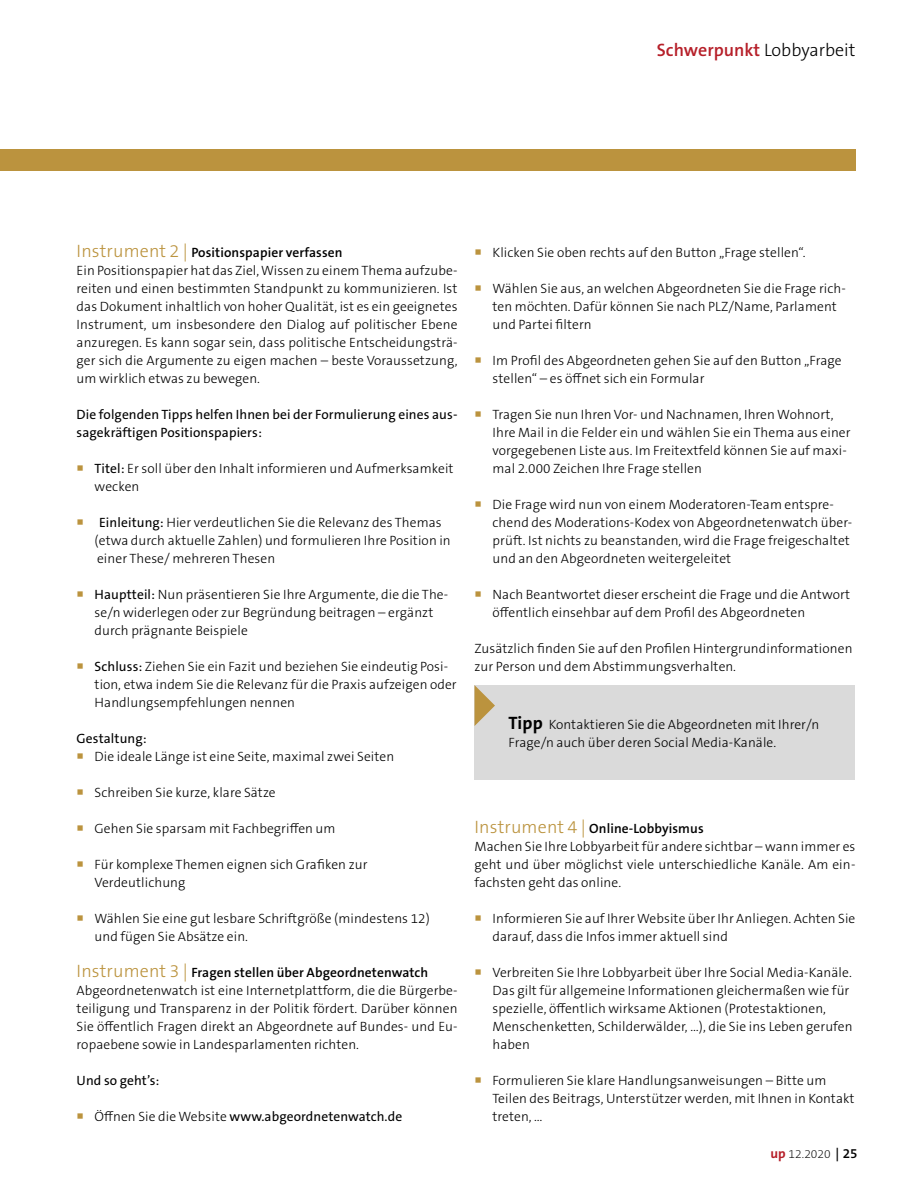
<style>
.page{position:relative;width:915px;height:1191px;background:#fff}
.page>*{position:absolute;margin:0;border:0;box-sizing:border-box;transform-origin:0 0}
.t1{font:600 18px "The Sans B W6";color:#b61f29}
.t2{font:300 13.5px/18px "The Sans B W3";letter-spacing:.01em;color:#000}
.t3{font:13.5px/18px "The Sans B W5 Plain";letter-spacing:.01em;color:#000}
.t4{font:600 13.5px "The Sans B W6";letter-spacing:.01em;color:#000}
.t5{font:200 12px "The Sans B W2";color:#000}
.s1{font-family:"The Sans B W3";font-weight:300;color:#000}
.s2{font-family:"The Sans B W3";font-weight:300;font-size:18px;color:#bb933e}
.s3{color:#bb933e}
.s4{font-family:"The Sans B W5 Plain";font-weight:400}
.s5{font-family:"The Sans B W3";font-weight:300}
.s6{font-family:"The Sans B W7";font-weight:700;font-size:18px}
.s7{font-family:"The Sans B W7";font-weight:700;font-size:13.5px;color:#b61f29}
.s8{font-family:"The Sans B W6";font-weight:600;font-size:13.5px}
</style>
<div class="page">
<div style="left:0;top:149px;width:855px;height:21px;background:#bb933e"></div>
<div style="left:474px;top:685px;width:381px;height:94px;background:#dadada"></div>
<svg style="left:474px;top:685px;width:21px;height:41px"></svg>
<h1 class="t1" style="left:656px;top:38px;width:200px">Schwerpunkt <span class="s1">Lobbyarbeit</span></h1>
<p class="t4" style="left:77px;top:244px;width:267px"><span class="s2">Instrument 2 |</span> Positionspapier verfassen</p>
<p class="t2" style="left:77px;top:261px;width:382px;text-align:justify">Ein Positionspapier hat das Ziel, Wissen zu einem Thema aufzube&shy;reiten und einen bestimmten Standpunkt zu kommunizieren. Ist das Dokument inhaltlich von hoher Qualität, ist es ein geeignetes Instrument, um insbesondere den Dialog auf politischer Ebene anzuregen. Es kann sogar sein, dass politische Entscheidungsträ&shy;ger sich die Argumente zu eigen machen – beste Voraussetzung, um wirklich etwas zu bewegen.</p>
<p class="t3" style="left:77px;top:405px;width:382px">Die folgenden Tipps helfen Ihnen bei der Formulierung eines aus&shy;sagekräftigen Positionspapiers:</p>
<p class="t2" style="left:95px;top:459px;width:360px;text-indent:-18px"><span class="s3">○</span> <span class="s4">Titel:</span> Er soll über den Inhalt informieren und Aufmerksamkeit wecken</p>
<p class="t2" style="left:95px;top:513px;width:357px;text-indent:-18px"><span class="s3">○</span> <span class="s4">Einleitung:</span> Hier verdeutlichen Sie die Relevanz des Themas (etwa durch aktuelle Zahlen) und formulieren Ihre Position in einer These/ mehreren Thesen</p>
<p class="t2" style="left:95px;top:585px;width:355px;text-indent:-18px"><span class="s3">○</span> <span class="s4">Hauptteil:</span> Nun präsentieren Sie Ihre Argumente, die die The&shy;se/n widerlegen oder zur Begründung beitragen – ergänzt durch prägnante Beispiele</p>
<p class="t2" style="left:94px;top:657px;width:363px;text-indent:-18px"><span class="s3">○</span> <span class="s4">Schluss:</span> Ziehen Sie ein Fazit und beziehen Sie eindeutig Posi&shy;tion, etwa indem Sie die Relevanz für die Praxis aufzeigen oder<br>Handlungsempfehlungen nennen</p>
<p class="t3" style="left:77px;top:729px;width:72px">Gestaltung:</p>
<p class="t2" style="left:77px;top:747px;width:319px"><span class="s3">○</span> Die ideale Länge ist eine Seite, maximal zwei Seiten</p>
<p class="t2" style="left:77px;top:783px;width:201px"><span class="s3">○</span> Schreiben Sie kurze, klare Sätze</p>
<p class="t2" style="left:77px;top:819px;width:260px"><span class="s3">○</span> Gehen Sie sparsam mit Fachbegriffen um</p>
<p class="t2" style="left:94px;top:855px;width:274px;text-indent:-18px"><span class="s3">○</span> Für komplexe Themen eignen sich Grafiken zur<br>Verdeutlichung</p>
<p class="t2" style="left:94px;top:909px;width:336px;text-indent:-18px"><span class="s3">○</span> Wählen Sie eine gut lesbare Schriftgröße (mindestens 12) und fügen Sie Absätze ein.</p>
<p class="t4" style="left:77px;top:964px;width:353px"><span class="s2">Instrument 3 |</span> Fragen stellen über Abgeordnetenwatch</p>
<p class="t2" style="left:77px;top:981px;width:382px;text-align:justify">Abgeordnetenwatch ist eine Internetplattform, die die Bürgerbe&shy;teiligung und Transparenz in der Politik fördert. Darüber können Sie öffentlich Fragen direkt an Abgeordnete auf Bundes- und Eu&shy;ropaebene sowie in Landesparlamenten richten.</p>
<p class="t3" style="left:77px;top:1071px;width:84px">Und so geht’s:</p>
<p class="t3" style="left:77px;top:1107px;width:327px"><span class="s3">○</span> <span class="s5">Öffnen Sie die Website</span> www.abgeordnetenwatch.de</p>
<p class="t2" style="left:474px;top:244px;width:332px"><span class="s3">○</span> Klicken Sie oben rechts auf den Button „Frage stellen“.</p>
<p class="t2" style="left:492px;top:280px;width:355px;text-indent:-18px"><span class="s3">○</span> Wählen Sie aus, an welchen Abgeordneten Sie die Frage rich&shy;ten möchten. Dafür können Sie nach PLZ/Name, Parlament und Partei filtern</p>
<p class="t2" style="left:492px;top:352px;width:350px;text-indent:-18px"><span class="s3">○</span> Im Profil des Abgeordneten gehen Sie auf den Button „Frage stellen“ – es öffnet sich ein Formular</p>
<p class="t2" style="left:492px;top:406px;width:359px;text-indent:-18px"><span class="s3">○</span> Tragen Sie nun Ihren Vor- und Nachnamen, Ihren Wohnort, Ihre Mail in die Felder ein und wählen Sie ein Thema aus einer vorgegebenen Liste aus. Im Freitextfeld können Sie auf maxi&shy;mal 2.000 Zeichen Ihre Frage stellen</p>
<p class="t2" style="left:492px;top:496px;width:361px;text-indent:-18px"><span class="s3">○</span> Die Frage wird nun von einem Moderatoren-Team entspre&shy;chend des Moderations-Kodex von Abgeordnetenwatch über&shy;prüft. Ist nichts zu beanstanden, wird die Frage freigeschaltet und an den Abgeordneten weitergeleitet</p>
<p class="t2" style="left:492px;top:586px;width:359px;text-indent:-18px"><span class="s3">○</span> Nach Beantwortet dieser erscheint die Frage und die Antwort öffentlich einsehbar auf dem Profil des Abgeordneten</p>
<p class="t2" style="left:474px;top:640px;width:379px">Zusätzlich finden Sie auf den Profilen Hintergrundinformationen zur Person und dem Abstimmungsverhalten.</p>
<p class="t2" style="left:508px;top:716px;width:312px"><span class="s6">Tipp</span> Kontaktieren Sie die Abgeordneten mit Ihrer/n<br>Frage/n auch über deren Social Media-Kanäle.</p>
<p class="t4" style="left:474px;top:820px;width:230px"><span class="s2">Instrument 4 |</span> Online-Lobbyismus</p>
<p class="t2" style="left:474px;top:838px;width:382px;text-align:justify">Machen Sie Ihre Lobbyarbeit für andere sichtbar – wann immer es geht und über möglichst viele unterschiedliche Kanäle. Am ein&shy;fachsten geht das online.</p>
<p class="t2" style="left:492px;top:910px;width:364px;text-indent:-18px"><span class="s3">○</span> Informieren Sie auf Ihrer Website über Ihr Anliegen. Achten Sie darauf, dass die Infos immer aktuell sind</p>
<p class="t2" style="left:492px;top:964px;width:361px;text-indent:-18px"><span class="s3">○</span> Verbreiten Sie Ihre Lobbyarbeit über Ihre Social Media-Kanäle.<br>Das gilt für allgemeine Informationen gleichermaßen wie für spezielle, öffentlich wirksame Aktionen (Protestaktionen, Menschenketten, Schilderwälder, …), die Sie ins Leben gerufen haben</p>
<p class="t2" style="left:492px;top:1072px;width:363px;text-indent:-18px"><span class="s3">○</span> Formulieren Sie klare Handlungsanweisungen – Bitte um<br>Teilen des Beitrags, Unterstützer werden, mit Ihnen in Kontakt treten, …</p>
<p class="t5" style="left:770px;top:1145px;width:88px"><span class="s7">up</span> 12.2020 <span class="s8">| 25</span></p>
</div>
